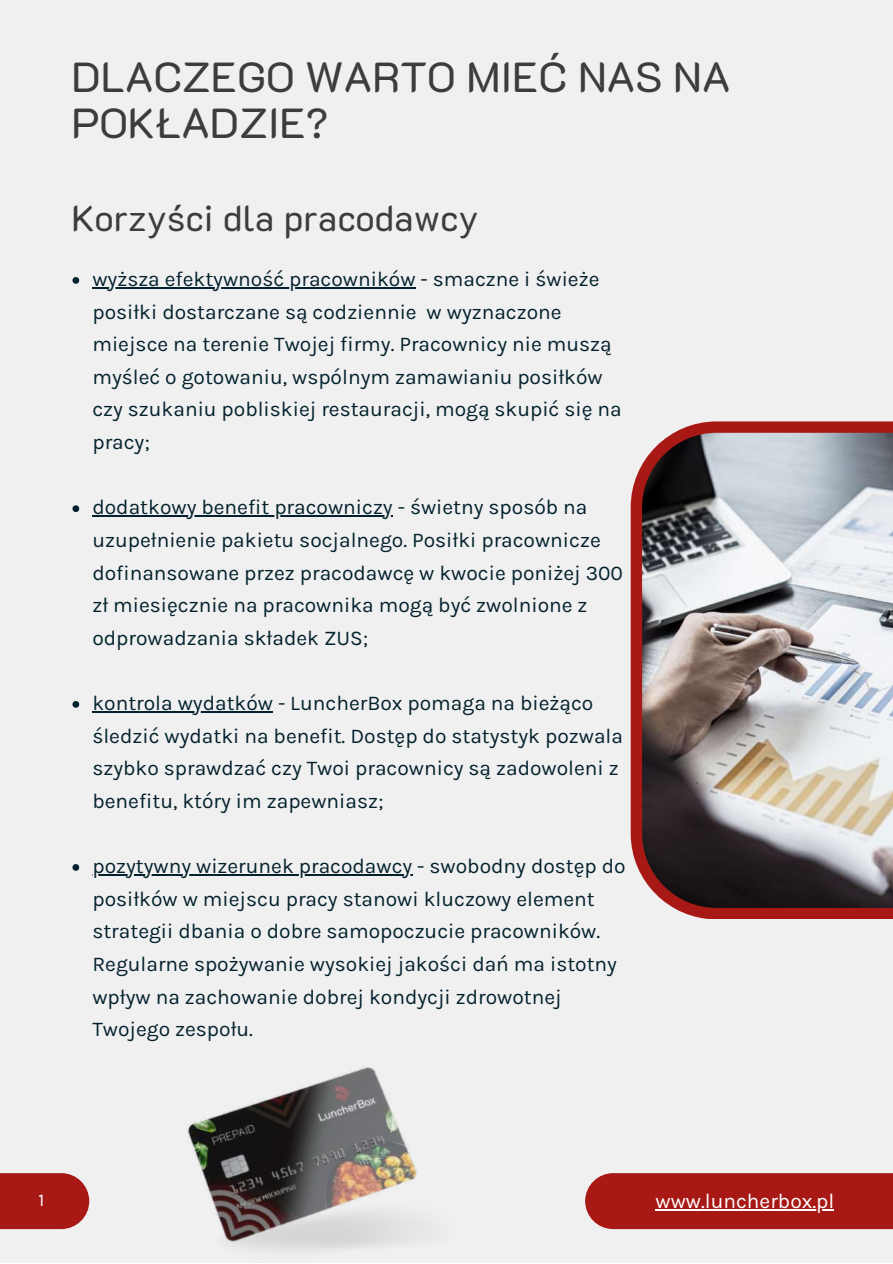
<style>
.page{position:relative;width:893px;height:1264px;background:#fff}
.page>*{position:absolute;margin:0;border:0;box-sizing:border-box;transform-origin:0 0}
.t1{font:42px/46px "K2 D";color:#3c3c3b}
.t2{font:36px "K2 D";color:#3c3c3b}
.t3{font:21px/32.5px "Karla";color:#03222e}
.t4{font:21px "Karla";color:#fff}
.t5{font:18px "Karla";color:#fff}
</style>
<div class="page">
<div style="left:0;top:0;width:892px;height:1262px;background:#f1f0f0"></div>
<div style="left:585px;top:1173px;width:307px;height:55px;background:#a81916"></div>
<div style="left:0;top:1173px;width:89px;height:55px;background:#a81916"></div>
<img style="left:630px;top:421px;width:262px;height:498px">
<img style="left:42px;top:1067px;width:376px;height:183px">
<svg style="left:72px;top:277px;width:7px;height:7px"></svg>
<hr style="left:92px;top:287px;width:323px;height:1px;background:#03222e">
<svg style="left:72px;top:505px;width:7px;height:7px"></svg>
<hr style="left:92px;top:515px;width:301px;height:1px;background:#03222e">
<svg style="left:72px;top:701px;width:7px;height:6px"></svg>
<hr style="left:92px;top:711px;width:181px;height:1px;background:#03222e">
<svg style="left:72px;top:864px;width:7px;height:6px"></svg>
<hr style="left:92px;top:874px;width:99px;height:1px;background:#03222e">
<hr style="left:191px;top:874px;width:221px;height:1px;background:#03222e">
<hr style="left:655px;top:1208px;width:179px;height:2px;background:#fff">
<h1 class="t1" style="left:71px;top:52px;width:660px">DLACZEGO WARTO MIEĆ NAS NA<br>POKŁADZIE?</h1>
<h2 class="t2" style="left:71px;top:193px;width:409px">Korzyści dla pracodawcy</h2>
<p class="t3" style="left:92px;top:263px;width:530px">wyższa efektywność pracowników - smaczne i świeże posiłki dostarczane są codziennie w wyznaczone miejsce na terenie Twojej firmy. Pracownicy nie muszą myśleć o gotowaniu, wspólnym zamawianiu posiłków czy szukaniu pobliskiej restauracji, mogą skupić się na pracy;</p>
<p class="t3" style="left:92px;top:491px;width:532px">dodatkowy benefit pracowniczy - świetny sposób na uzupełnienie pakietu socjalnego. Posiłki pracownicze dofinansowane przez pracodawcę w kwocie poniżej 300 zł miesięcznie na pracownika mogą być zwolnione z odprowadzania składek ZUS;</p>
<p class="t3" style="left:92px;top:686px;width:532px">kontrola wydatków - LuncherBox pomaga na bieżąco śledzić wydatki na benefit. Dostęp do statystyk pozwala szybko sprawdzać czy Twoi pracownicy są zadowoleni z benefitu, który im zapewniasz;</p>
<p class="t3" style="left:92px;top:849px;width:535px">pozytywny wizerunek pracodawcy - swobodny dostęp do posiłków w miejscu pracy stanowi kluczowy element strategii dbania o dobre samopoczucie pracowników.<br>Regularne spożywanie wysokiej jakości dań ma istotny wpływ na zachowanie dobrej kondycji zdrowotnej Twojego zespołu.</p>
<p class="t5" style="left:39px;top:1189px;width:7px">1</p>
<p class="t4" style="left:655px;top:1188px;width:180px">www.luncherbox.pl</p>
</div>
